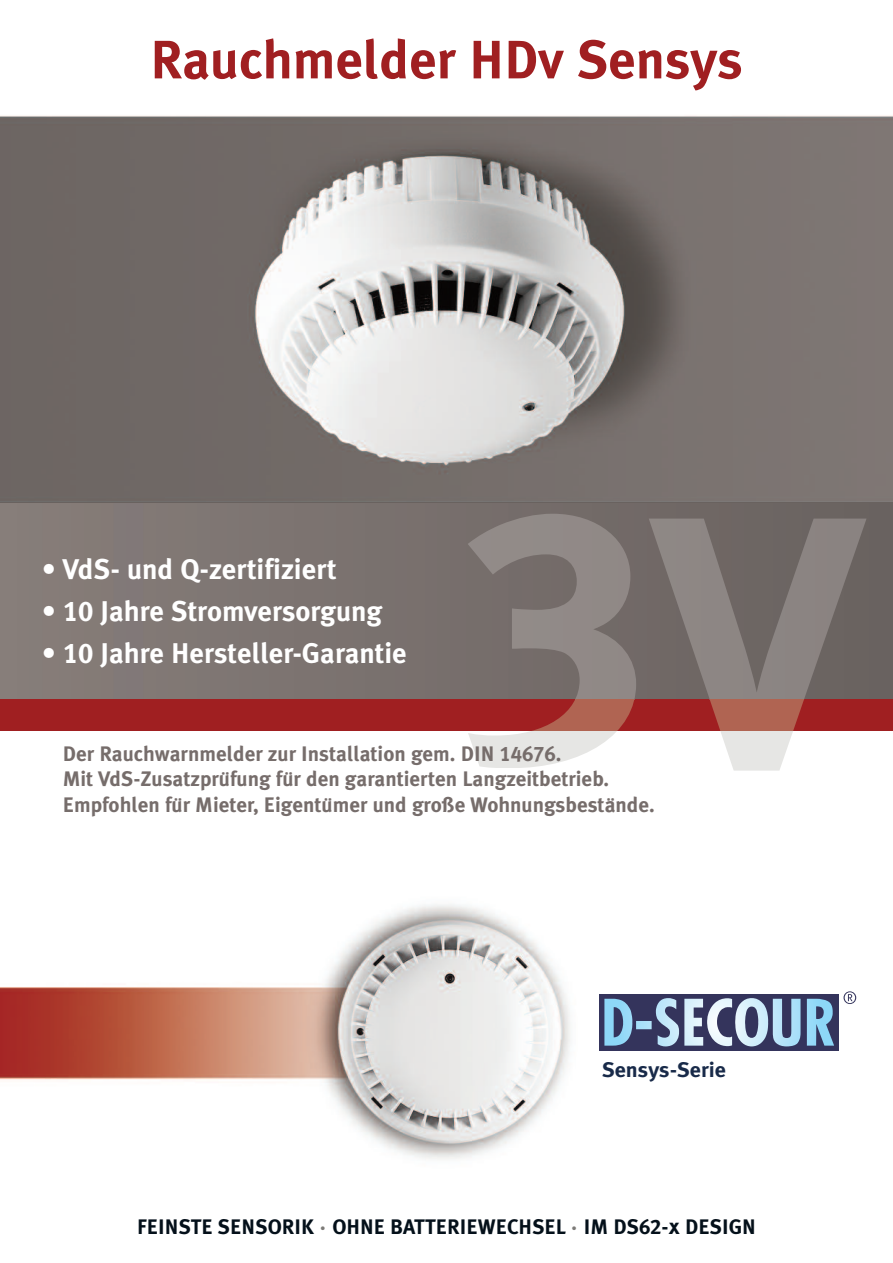
<style>
.page{position:relative;width:893px;height:1263px;background:#fff}
.page>*{position:absolute;margin:0;border:0;box-sizing:border-box;transform-origin:0 0}
.t1{font:700 54px "Meta Plus";color:#a01f21}
.t2{font:700 28.5px "Meta Plus";color:#fff}
.t3{font:700 21px/25.5px "Meta Plus";color:#766d6b}
.t4{font:700 21px "Meta Plus";color:#04101a}
.t5{font:700 21px "Meta Plus";color:#182a49;scale:1.05 1}
.s1{font-family:"Meta Plus Bold Caps";font-weight:400}
.s2{font-family:"Calibri"}
.s3{color:#7d7b78}
</style>
<div class="page">
<img style="left:0;top:115px;width:893px;height:387px">
<img style="left:0;top:504px;width:893px;height:195px">
<div style="left:599px;top:994px;width:240px;height:56px;background:#34345c"></div>
<svg style="left:604px;top:998px;width:230px;height:49px"></svg>
<svg style="left:843px;top:991px;width:13px;height:13px"></svg>
<div style="left:0;top:699px;width:893px;height:32px;background:#a01f21"></div>
<svg style="left:468px;top:731px;width:149px;height:37px;fill:#e6e6e4"></svg>
<img style="left:468px;top:514px;width:168px;height:185px">
<svg style="left:532px;top:699px;width:103px;height:32px;fill:#b06452"></svg>
<svg style="left:720px;top:731px;width:73px;height:40px;fill:#e6e6e4"></svg>
<img style="left:649px;top:519px;width:217px;height:180px">
<svg style="left:709px;top:699px;width:95px;height:32px;background:#ae5b4c"></svg>
<img style="left:0;top:904px;width:570px;height:255px">
<h1 class="t1" style="left:150px;top:28px;width:594px">Rauchmelder HDv Sensys</h1>
<h2 class="t2" style="left:42px;top:553px;width:296px">• VdS- und Q-zertifiziert</h2>
<h2 class="t2" style="left:42px;top:595px;width:342px">• <span class="s1">10</span> Jahre Stromversorgung</h2>
<h2 class="t2" style="left:42px;top:637px;width:367px">• <span class="s1">10</span> Jahre Hersteller-Garantie</h2>
<p class="t3" style="left:63px;top:741px;width:593px">Der Rauchwarnmelder zur Installation gem. DIN <span class="s1">14676.<br></span>Mit VdS-Zusatzpru<span class="s2">̈</span>fung fu<span class="s2">̈</span>r den garantierten Langzeitbetrieb.<br>Empfohlen fu<span class="s2">̈</span>r Mieter, Eigentu<span class="s2">̈</span>mer und große Wohnungsbesta<span class="s2">̈</span>nde.</p>
<p class="t5" style="left:602px;top:1057px;width:120px">Sensys-Serie</p>
<p class="t4" style="left:137px;top:1214px;width:620px">FEINSTE SENSORIK <span class="s3">·</span> OHNE BATTERIEWECHSEL <span class="s3">·</span> IM DS<span class="s1">62-x</span> DESIGN</p>
</div>
